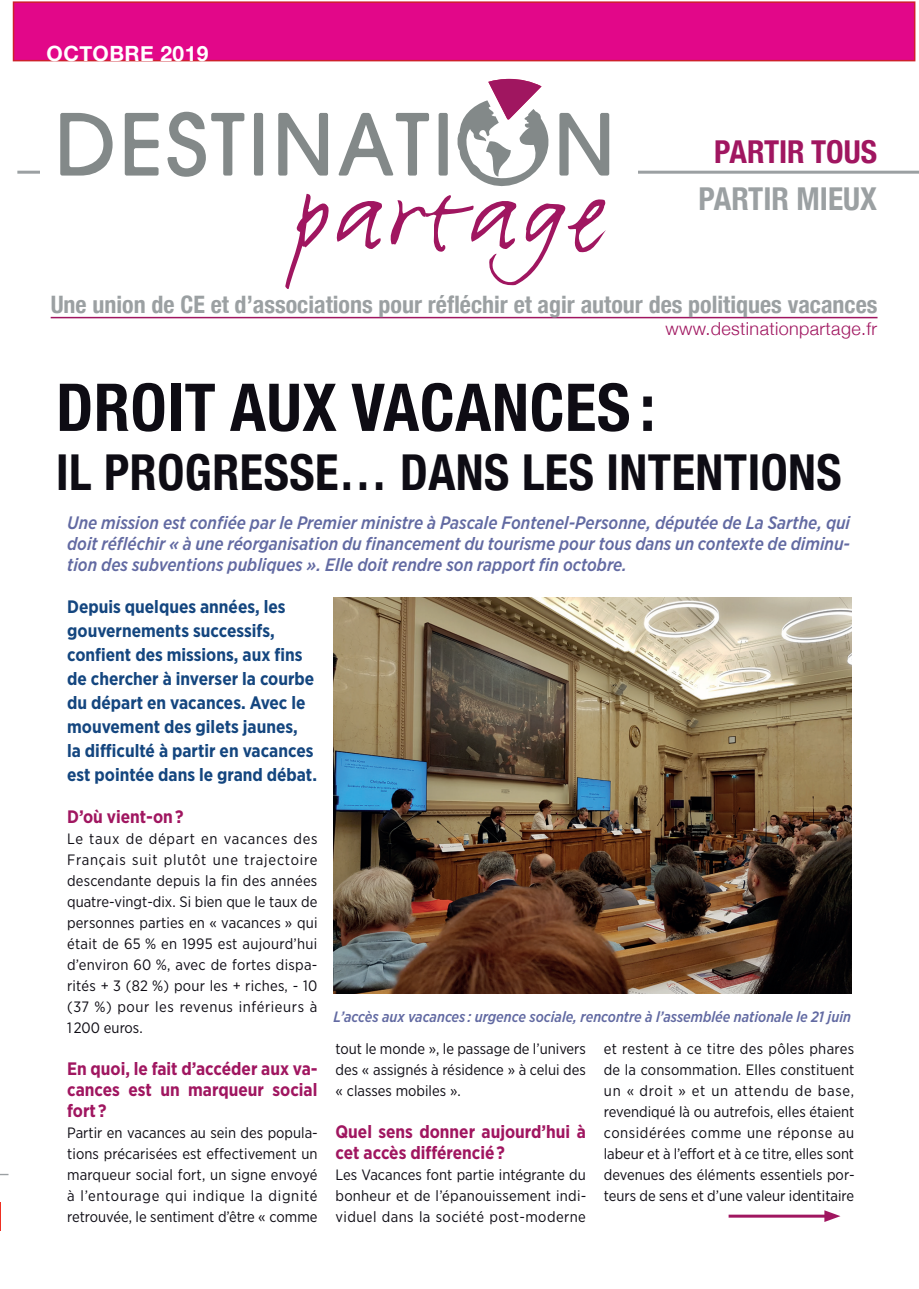
<style>
.page{position:relative;width:919px;height:1289px;background:#fff}
.page>*{position:absolute;margin:0;border:0;box-sizing:border-box;transform-origin:0 0}
.t1{font:700 condensed 66px "Helvetica Neue";letter-spacing:.01em;color:#0e0c14}
.t2{font:700 condensed 49.5px "Helvetica Neue";letter-spacing:.01em;color:#0e0c14}
.t3{font:700 condensed 31.5px "Helvetica Neue";color:#9ba0a2}
.t4{font:700 condensed 31.5px "Helvetica Neue";color:#a01660}
.t5{font:700 condensed 24px "Helvetica Neue";color:#9ba0a2}
.t6{font:700 21px "Helvetica Neue";letter-spacing:.02em;color:#fff}
.t7{font:italic 500 18px/21px "Gotham Narrow";color:#626aa2;text-align:justify}
.t8{font:700 18px/24px "Gotham Narrow";color:#14467f}
.t9{font:700 18px/21px "Gotham Narrow";color:#a01660;text-align:justify}
.t10{font:300 18px "Helvetica Neue";letter-spacing:.02em;color:#a01660}
.t11{font:15px/21px "Gotham Narrow";color:#0e0c14;text-align:justify}
.t12{font:italic 500 15px "Gotham Narrow";color:#626aa2}
</style>
<div class="page">
<hr style="left:17px;top:171px;width:901px;height:3px;background:#9ba0a2">
<hr style="left:51px;top:317px;width:826px;height:1px;background:#a01660">
<div style="left:41px;top:79px;width:596px;height:210px;background:#fff"></div>
<svg style="left:60px;top:113px;width:53px;height:62px"></svg>
<svg style="left:125px;top:113px;width:33px;height:62px"></svg>
<svg style="left:167px;top:112px;width:77px;height:65px"></svg>
<div style="left:254px;top:113px;width:9px;height:62px;background:#838989;border-radius:2px"></div>
<svg style="left:278px;top:79px;width:331px;height:210px"></svg>
<div style="left:14px;top:2px;width:900px;height:59px;background:#e20789"></div>
<div style="left:13px;top:1px;width:902px;height:60px;border:2px solid #cf202d"></div>
<img style="left:334px;top:597px;width:516px;height:396px">
<hr style="left:728px;top:1214px;width:102px;height:3px;background:#a01660">
<svg style="left:824px;top:1210px;width:16px;height:11px"></svg>
<svg style="left:0;top:1173px;width:9px;height:2px"></svg>
<svg style="left:0;top:1202px;width:1px;height:28px"></svg>
<h3 class="t6" style="left:47px;top:37px;width:163px">OCTOBRE 2019</h3>
<h3 class="t4" style="left:714px;top:126px;width:164px">PARTIR TOUS</h3>
<h3 class="t3" style="left:698px;top:172px;width:180px">PARTIR MIEUX</h3>
<h3 class="t5" style="left:51px;top:284px;width:828px">Une union de CE et d’associations pour réfléchir et agir autour des politiques vacances</h3>
<p class="t10" style="left:665px;top:314px;width:213px">www.destinationpartage.fr</p>
<h1 class="t1" style="left:56px;top:352px;width:600px">DROIT AUX VACANCES :</h1>
<h2 class="t2" style="left:56px;top:431px;width:787px">IL PROGRESSE… DANS LES INTENTIONS</h2>
<p class="t7" style="left:67px;top:512px;width:784px">Une mission est confiée par le Premier ministre à Pascale Fontenel-Personne, députée de La Sarthe, qui doit réfléchir « à une réorganisation du financement du tourisme pour tous dans un contexte de diminu&shy;tion des subventions publiques ». Elle doit rendre son rapport fin octobre.</p>
<p class="t8" style="left:67px;top:594px;width:251px">Depuis quelques années, les gouvernements successifs, confient des missions, aux fins de chercher à inverser la courbe du départ en vacances. Avec le mouvement des gilets jaunes,<br>la difficulté à partir en vacances est pointée dans le grand débat.</p>
<p class="t9" style="left:67px;top:806px;width:118px">D’où vient-on?</p>
<p class="t11" style="left:67px;top:828px;width:252px">Le taux de départ en vacances des Français suit plutôt une trajectoire descendante depuis la fin des années quatre-vingt-dix. Si bien que le taux de personnes parties en « vacances » qui était de 65 % en 1995 est aujourd’hui d’environ 60 %, avec de fortes dispa&shy;rités + 3 (82 %) pour les + riches, - 10 (37 %) pour les revenus inférieurs à 1200 euros.</p>
<p class="t9" style="left:67px;top:1058px;width:252px">En quoi, le fait d’accéder aux va&shy;cances est un marqueur social fort ?</p>
<p class="t11" style="left:67px;top:1122px;width:252px">Partir en vacances au sein des popula&shy;tions précarisées est effectivement un marqueur social fort, un signe envoyé à l’entourage qui indique la dignité retrouvée, le sentiment d’être « comme</p>
<p class="t12" style="left:333px;top:1006px;width:519px">L’accès aux vacances : urgence sociale, rencontre à l’assemblée nationale le 21 juin</p>
<p class="t11" style="left:335px;top:1038px;width:252px">tout le monde », le passage de l’univers des « assignés à résidence » à celui des « classes mobiles ».</p>
<p class="t9" style="left:335px;top:1121px;width:252px">Quel sens donner aujourd’hui à cet accès différencié?</p>
<p class="t11" style="left:335px;top:1164px;width:252px">Les Vacances font partie intégrante du bonheur et de l’épanouissement indi&shy;viduel dans la société post-moderne</p>
<p class="t11" style="left:604px;top:1038px;width:252px">et restent à ce titre des pôles phares de la consommation. Elles constituent un « droit » et un attendu de base, revendiqué là ou autrefois, elles étaient considérées comme une réponse au labeur et à l’effort et à ce titre, elles sont devenues des éléments essentiels por&shy;teurs de sens et d’une valeur identitaire</p>
</div>
